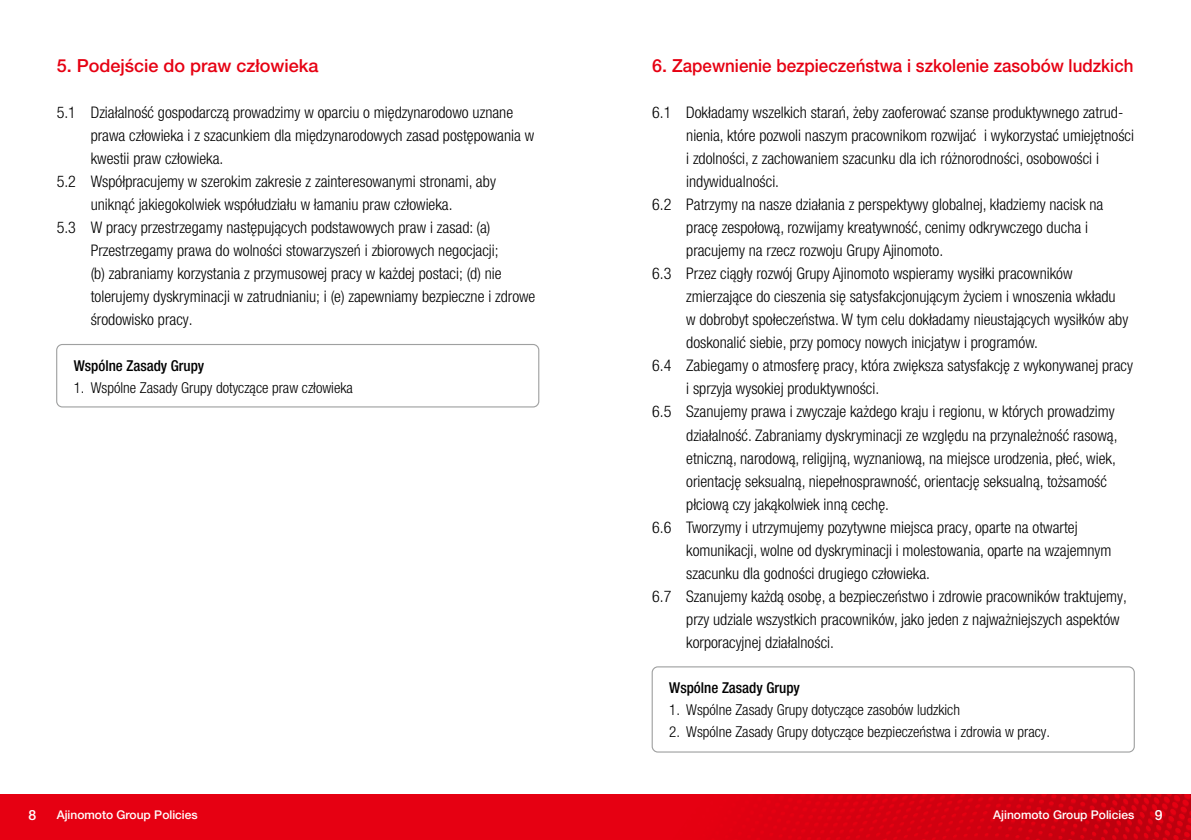
<style>
.page{position:relative;width:1191px;height:840px;background:#fff}
.page>*{position:absolute;margin:0;border:0;box-sizing:border-box;transform-origin:0 0}
.t1{font:500 18px "Helvetica Neue LT Pro";color:#e60012}
.t2{font:300 condensed 16px "Helvetica Neue LT Pro";color:#000}
.t3{font:300 condensed 15px "Helvetica Neue LT Pro";color:#000}
.t4{font:500 condensed 15px "Helvetica Neue LT Std";color:#000}
.t5{font:500 14px "Helvetica Neue LT Std";color:#fff}
.t6{font:500 12px "Helvetica Neue LT Std";color:#fff}
</style>
<div class="page">
<div style="left:0;top:794px;width:1191px;height:45px;background:#e60012"></div>
<img style="left:766px;top:794px;width:425px;height:45px">
<div style="left:56px;top:344px;width:483px;height:63px;border:1px solid #9fa0a0;border-radius:6px"></div>
<div style="left:651px;top:666px;width:483px;height:86px;border:1px solid #9fa0a0;border-radius:6px"></div>
<p class="t1" style="left:57px;top:55px;width:263px">5. Podejście do praw człowieka</p>
<p class="t2" style="left:57px;top:103px;width:458px">5.1 Działalność gospodarczą prowadzimy w oparciu o międzynarodowo uznane</p>
<p class="t2" style="left:91px;top:126px;width:445px">prawa człowieka i z szacunkiem dla międzynarodowych zasad postępowania w</p>
<p class="t2" style="left:91px;top:149px;width:134px">kwestii praw człowieka.</p>
<p class="t2" style="left:57px;top:172px;width:441px">5.2 Współpracujemy w szerokim zakresie z zainteresowanymi stronami, aby</p>
<p class="t2" style="left:91px;top:195px;width:363px">uniknąć jakiegokolwiek współudziału w łamaniu praw człowieka.</p>
<p class="t2" style="left:57px;top:218px;width:435px">5.3 W pracy przestrzegamy następujących podstawowych praw i zasad: (a)</p>
<p class="t2" style="left:91px;top:241px;width:409px">Przestrzegamy prawa do wolności stowarzyszeń i zbiorowych negocjacji;</p>
<p class="t2" style="left:91px;top:264px;width:412px">(b) zabraniamy korzystania z przymusowej pracy w każdej postaci; (d) nie</p>
<p class="t2" style="left:91px;top:287px;width:446px">tolerujemy dyskryminacji w zatrudnianiu; i (e) zapewniamy bezpieczne i zdrowe</p>
<p class="t2" style="left:91px;top:310px;width:103px">środowisko pracy.</p>
<p class="t4" style="left:74px;top:356px;width:132px">Wspólne Zasady Grupy</p>
<p class="t3" style="left:74px;top:378px;width:281px">1. Wspólne Zasady Grupy dotyczące praw człowieka</p>
<p class="t1" style="left:652px;top:55px;width:483px">6. Zapewnienie bezpieczeństwa i szkolenie zasobów ludzkich</p>
<p class="t2" style="left:652px;top:103px;width:472px">6.1 Dokładamy wszelkich starań, żeby zaoferować szanse produktywnego zatrud-</p>
<p class="t2" style="left:686px;top:126px;width:449px">nienia, które pozwoli naszym pracownikom rozwijać i wykorzystać umiejętności</p>
<p class="t2" style="left:686px;top:149px;width:414px">i zdolności, z zachowaniem szacunku dla ich różnorodności, osobowości i</p>
<p class="t2" style="left:686px;top:172px;width:94px">indywidualności.</p>
<p class="t2" style="left:652px;top:195px;width:452px">6.2 Patrzymy na nasze działania z perspektywy globalnej, kładziemy nacisk na</p>
<p class="t2" style="left:686px;top:218px;width:403px">pracę zespołową, rozwijamy kreatywność, cenimy odkrywczego ducha i</p>
<p class="t2" style="left:686px;top:241px;width:258px">pracujemy na rzecz rozwoju Grupy Ajinomoto.</p>
<p class="t2" style="left:652px;top:264px;width:422px">6.3 Przez ciągły rozwój Grupy Ajinomoto wspieramy wysiłki pracowników</p>
<p class="t2" style="left:686px;top:287px;width:431px">zmierzające do cieszenia się satysfakcjonującym życiem i wnoszenia wkładu</p>
<p class="t2" style="left:686px;top:310px;width:443px">w dobrobyt społeczeństwa. W tym celu dokładamy nieustających wysiłków aby</p>
<p class="t2" style="left:686px;top:333px;width:353px">doskonalić siebie, przy pomocy nowych inicjatyw i programów.</p>
<p class="t2" style="left:652px;top:356px;width:482px">6.4 Zabiegamy o atmosferę pracy, która zwiększa satysfakcję z wykonywanej pracy</p>
<p class="t2" style="left:686px;top:379px;width:194px">i sprzyja wysokiej produktywności.</p>
<p class="t2" style="left:652px;top:402px;width:464px">6.5 Szanujemy prawa i zwyczaje każdego kraju i regionu, w których prowadzimy</p>
<p class="t2" style="left:686px;top:425px;width:433px">działalność. Zabraniamy dyskryminacji ze względu na przynależność rasową,</p>
<p class="t2" style="left:686px;top:448px;width:431px">etniczną, narodową, religijną, wyznaniową, na miejsce urodzenia, płeć, wiek,</p>
<p class="t2" style="left:686px;top:471px;width:422px">orientację seksualną, niepełnosprawność, orientację seksualną, tożsamość</p>
<p class="t2" style="left:686px;top:494px;width:204px">płciową czy jakąkolwiek inną cechę.</p>
<p class="t2" style="left:652px;top:517px;width:427px">6.6 Tworzymy i utrzymujemy pozytywne miejsca pracy, oparte na otwartej</p>
<p class="t2" style="left:686px;top:540px;width:427px">komunikacji, wolne od dyskryminacji i molestowania, oparte na wzajemnym</p>
<p class="t2" style="left:686px;top:563px;width:245px">szacunku dla godności drugiego człowieka.</p>
<p class="t2" style="left:652px;top:586px;width:476px">6.7 Szanujemy każdą osobę, a bezpieczeństwo i zdrowie pracowników traktujemy,</p>
<p class="t2" style="left:686px;top:609px;width:435px">przy udziale wszystkich pracowników, jako jeden z najważniejszych aspektów</p>
<p class="t2" style="left:686px;top:632px;width:149px">korporacyjnej działalności.</p>
<p class="t4" style="left:669px;top:678px;width:132px">Wspólne Zasady Grupy</p>
<p class="t3" style="left:669px;top:700px;width:292px">1. Wspólne Zasady Grupy dotyczące zasobów ludzkich</p>
<p class="t3" style="left:669px;top:722px;width:382px">2. Wspólne Zasady Grupy dotyczące bezpieczeństwa i zdrowia w pracy.</p>
<p class="t5" style="left:28px;top:806px;width:9px">8</p>
<p class="t6" style="left:57px;top:806px;width:142px">Ajinomoto Group Policies</p>
<p class="t6" style="left:993px;top:806px;width:142px">Ajinomoto Group Policies</p>
<p class="t5" style="left:1154px;top:806px;width:9px">9</p>
</div>
